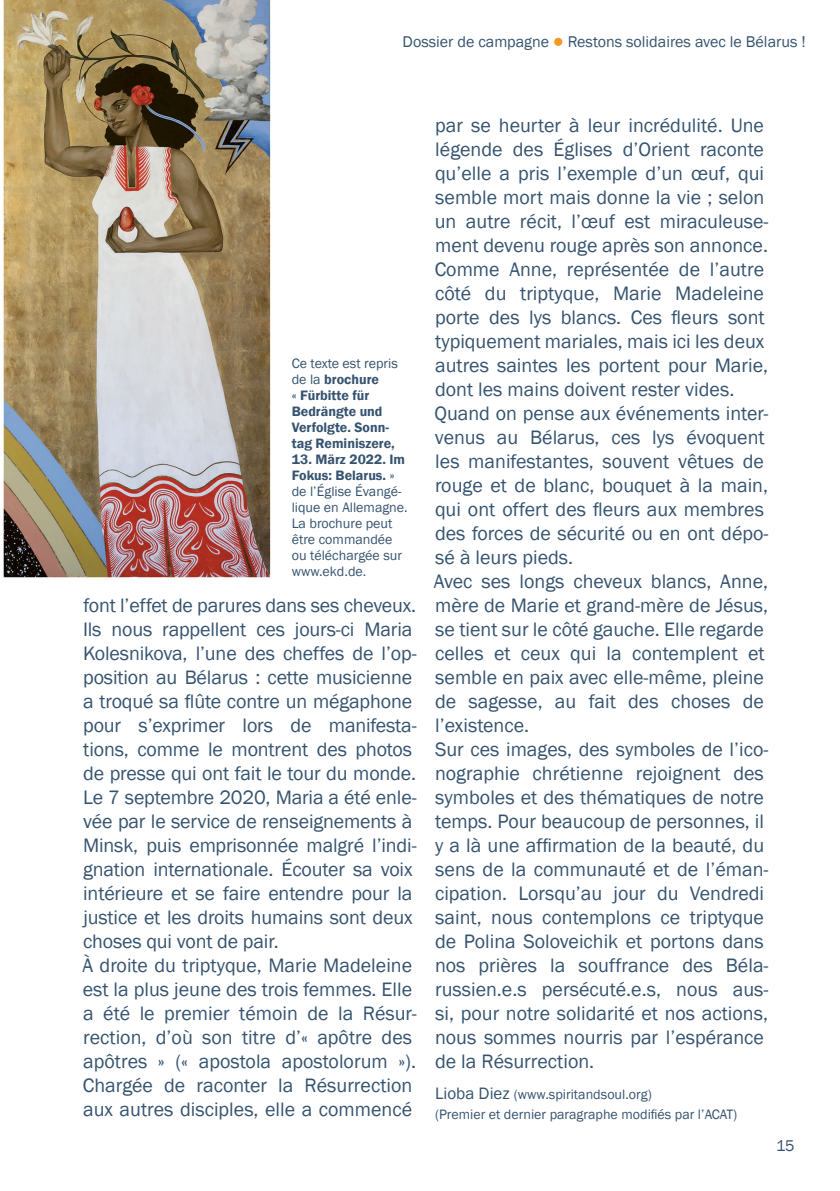
<style>
.page{position:relative;width:840px;height:1191px;background:#fff}
.page>*{position:absolute;margin:0;border:0;box-sizing:border-box;transform-origin:0 0}
.FR-Normal{font:20px/24px "Franklin Gothic";color:#35536f}
.t1{font:16px "Franklin Gothic";color:#35536f}
.ALLG-Bildrechte{font:14px/16px "Franklin Gothic";color:#35536f}
.ALLG-Bildrechte-2{font:600 14px/16px "Franklin Gothic";color:#35536f}
.FR-Detailinfo{font:14px "Franklin Gothic";color:#35536f}
.s1{color:#f59821}
.s2{font-weight:400}
.s3{font-weight:600}
.s4{font-size:17px}
</style>
<div class="page">
<img style="left:3px;top:0;width:268px;height:579px">
<p class="t1" style="left:402px;top:32px;width:404px">Dossier de campagne <span class="s1">●</span> Restons solidaires avec le Bélarus !</p>
<p class="ALLG-Bildrechte-2" style="left:291px;top:355px;width:108px"><span class="s2">Ce texte est repris de la</span> brochure<br>« Fürbitte für<br>Bedrängte und<br>Verfolgte. Sonn&shy;tag Reminiszere,</p>
<p class="ALLG-Bildrechte" style="left:291px;top:451px;width:117px"><span class="s3">13. März 2022. Im<br>Fokus: Belarus. » </span>de l’Église Évangé&shy;lique en Allemagne.<br>La brochure peut être commandée ou téléchargée sur www.ekd.de.</p>
<p class="FR-Normal" style="left:83px;top:593px;width:335px">font l’effet de parures dans ses cheveux.<br>Ils nous rappellent ces jours-ci Maria Kolesnikova, l’une des cheffes de l’op&shy;position au Bélarus : cette musicienne a troqué sa flûte contre un mégaphone pour s’exprimer lors de manifesta&shy;tions, comme le montrent des photos de presse qui ont fait le tour du monde.<br>Le 7 septembre 2020, Maria a été enle&shy;vée par le service de renseignements à Minsk, puis emprisonnée malgré l’indi&shy;gnation internationale. Écouter sa voix intérieure et se faire entendre pour la justice et les droits humains sont deux choses qui vont de pair.</p>
<p class="FR-Normal" style="left:82px;top:953px;width:335px">À droite du triptyque, Marie Madeleine est la plus jeune des trois femmes. Elle a été le premier témoin de la Résur&shy;rection, d’où son titre d’« apôtre des apôtres » (« apostola apostolorum »).<br>Chargée de raconter la Résurrection aux autres disciples, elle a commencé</p>
<p class="FR-Normal" style="left:434px;top:113px;width:335px">par se heurter à leur incrédulité. Une légende des Églises d’Orient raconte qu’elle a pris l’exemple d’un œuf, qui semble mort mais donne la vie ; selon un autre récit, l’œuf est miraculeuse&shy;ment devenu rouge après son annonce.</p>
<p class="FR-Normal" style="left:434px;top:257px;width:335px">Comme Anne, représentée de l’autre côté du triptyque, Marie Madeleine porte des lys blancs. Ces fleurs sont typiquement mariales, mais ici les deux autres saintes les portent pour Marie, dont les mains doivent rester vides.</p>
<p class="FR-Normal" style="left:434px;top:401px;width:335px">Quand on pense aux événements inter&shy;venus au Bélarus, ces lys évoquent les manifestantes, souvent vêtues de rouge et de blanc, bouquet à la main, qui ont offert des fleurs aux membres des forces de sécurité ou en ont dépo&shy;sé à leurs pieds.</p>
<p class="FR-Normal" style="left:433px;top:569px;width:335px">Avec ses longs cheveux blancs, Anne, mère de Marie et grand-mère de Jésus, se tient sur le côté gauche. Elle regarde celles et ceux qui la contemplent et semble en paix avec elle-même, pleine de sagesse, au fait des choses de l’existence.</p>
<p class="FR-Normal" style="left:435px;top:737px;width:335px">Sur ces images, des symboles de l’ico&shy;nographie chrétienne rejoignent des symboles et des thématiques de notre temps. Pour beaucoup de personnes, il y a là une affirmation de la beauté, du sens de la communauté et de l’éman&shy;cipation. Lorsqu’au jour du Vendredi saint, nous contemplons ce triptyque de Polina Soloveichik et portons dans nos prières la souffrance des Béla&shy;russien.e.s persécuté.e.s, nous aus&shy;si, pour notre solidarité et nos actions, nous sommes nourris par l’espérance de la Résurrection.</p>
<p class="FR-Detailinfo" style="left:435px;top:1086px;width:218px"><span class="s4">Lioba Diez</span> (www.spiritandsoul.org)</p>
<p class="FR-Detailinfo" style="left:435px;top:1106px;width:304px">(Premier et dernier paragraphe modifiés par l’ACAT)</p>
<p class="t1" style="left:775px;top:1136px;width:20px">15</p>
</div>
